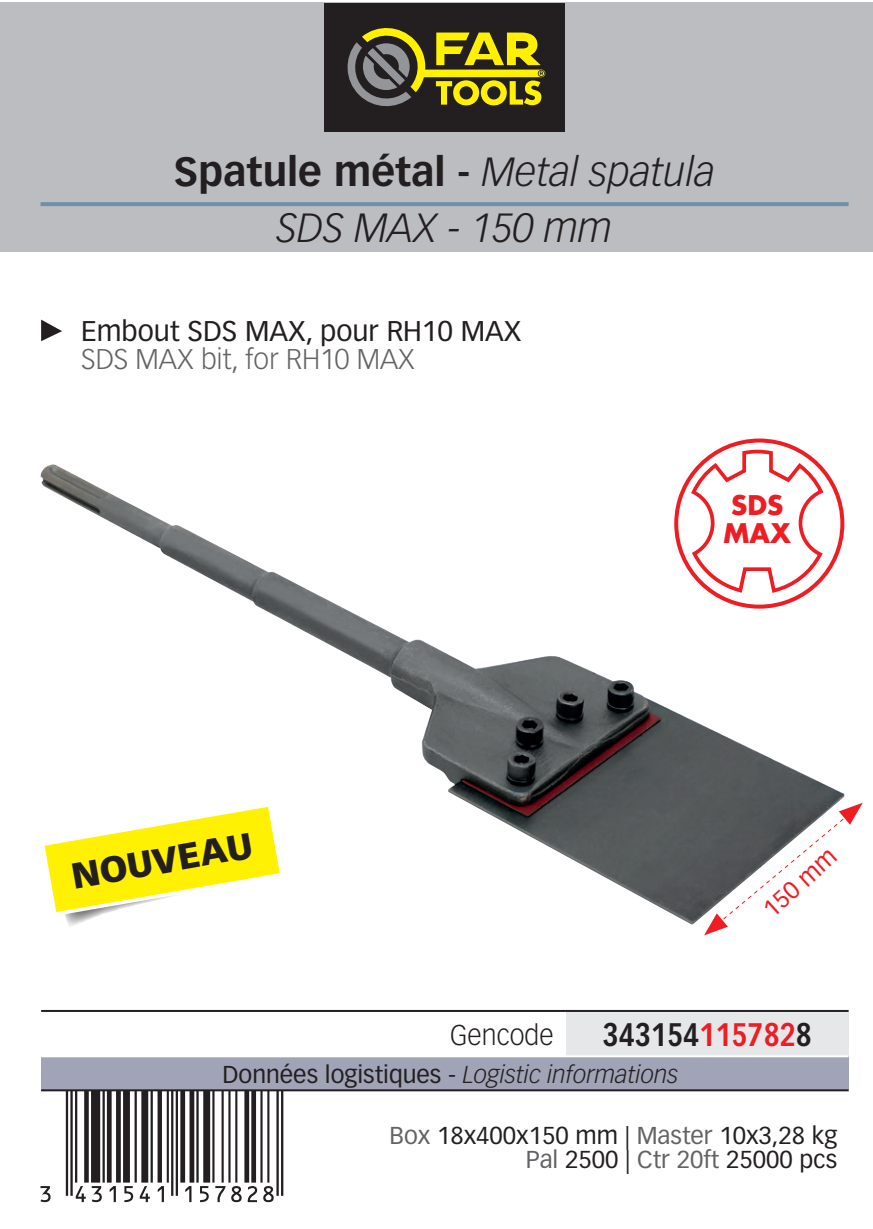
<style>
.page{position:relative;width:873px;height:1229px;background:#fff}
.page>*{position:absolute;margin:0;border:0;box-sizing:border-box;transform-origin:0 0}
.t1{font:172px "Ean T72 R";color:#231f20}
.t2{font:italic 300 40px/56px "Vectora LT Pro";color:#231f20;text-align:center}
.t3{font:900 35.6px "Vectora LT Pro";color:#231f20}
.t4{font:700 32px "Vectora LT Pro";color:#231f20;scale:.85 1}
.t5{font:28px "Vectora LT Pro";color:#231f20}
.t6{font:300 28px "Vectora LT Pro";color:#636366}
.t7{font:300 28px "Vectora LT Pro";color:#231f20;scale:.95 1}
.t8{font:700 26.4px/28.4px "Futura";color:#ee1d23}
.t9{font:24px/24px "Vectora LT Pro";color:#231f20;text-align:right}
.t10{font:italic 300 24px "Vectora LT Pro";color:#231f20}
.t11{font:24px "Vectora LT Pro";color:#ee1d23}
.s1{font-weight:700;font-style:normal}
.s2{color:#ee1d23}
.s3{font-weight:400;font-style:normal}
.s4{color:#636366}
</style>
<div class="page">
<div style="left:0;top:3px;width:873px;height:249px;background:#bcbdc0"></div>
<div style="left:324px;top:3px;width:241px;height:128px;background:#231f20"></div>
<svg style="left:347px;top:28px;width:198px;height:79px"></svg>
<hr style="left:40px;top:202px;width:808px;height:4px;background:#6f90a8">
<svg style="left:41px;top:320px;width:21px;height:21px"></svg>
<div style="left:565px;top:1011px;width:283px;height:45px;background:#e6e7e9"></div>
<div style="left:41px;top:1056px;width:807px;height:34px;background:#a1a3b6"></div>
<hr style="left:564px;top:1012px;width:2px;height:43px;background:#fff">
<hr style="left:41px;top:1055px;width:524px;height:2px;background:#fff">
<hr style="left:565px;top:1055px;width:283px;height:2px;background:#fff">
<hr style="left:41px;top:1089px;width:524px;height:2px;background:#231f20">
<hr style="left:565px;top:1089px;width:283px;height:2px;background:#231f20">
<hr style="left:41px;top:1010px;width:524px;height:2px;background:#231f20">
<hr style="left:565px;top:1010px;width:283px;height:2px;background:#231f20">
<img style="left:40px;top:464px;width:804px;height:460px">
<svg style="left:688px;top:448px;width:138px;height:147px"></svg>
<div style="left:674px;top:438px;width:170px;height:171px;border:4px solid #ee1d23;border-radius:50%"></div>
<svg style="left:40px;top:801px;width:246px;height:125px"></svg>
<svg style="left:704px;top:803px;width:159px;height:132px"></svg>
<h2 class="t2" style="left:174px;top:144px;width:543px"><span class="s1">Spatule métal -</span> Metal spatula<br>SDS MAX - 150 mm</h2>
<p class="t5" style="left:81px;top:314px;width:442px">Embout SDS MAX, pour RH10 MAX</p>
<p class="t6" style="left:81px;top:342px;width:335px">SDS MAX bit, for RH10 MAX</p>
<h3 class="t3" style="left:68px;top:854px;width:185px;rotate:-10deg">NOUVEAU</h3>
<p class="t8" style="left:723px;top:490px;width:69px">SDS<br>MAX</p>
<p class="t11" style="left:757px;top:902px;width:91px;rotate:-42deg">150 mm</p>
<p class="t7" style="left:450px;top:1017px;width:110px">Gencode</p>
<h3 class="t4" style="left:602px;top:1015px;width:248px">343154<span class="s2">115782</span>8</h3>
<p class="t10" style="left:223px;top:1059px;width:457px"><span class="s3">Données logistiques -</span> Logistic informations</p>
<p class="t9" style="left:389px;top:1124px;width:449px"><span class="s4">Box</span> 18x400x150 mm | <span class="s4">Master</span> 10x3,28 kg<br><span class="s4">Pal</span> 2500 | <span class="s4">Ctr 20ft</span> 25000 pcs</p>
<h1 class="t1" style="left:40px;top:1039px;width:244px">&amp;:EDLPOB=VZ\]W]:</h1>
</div>
